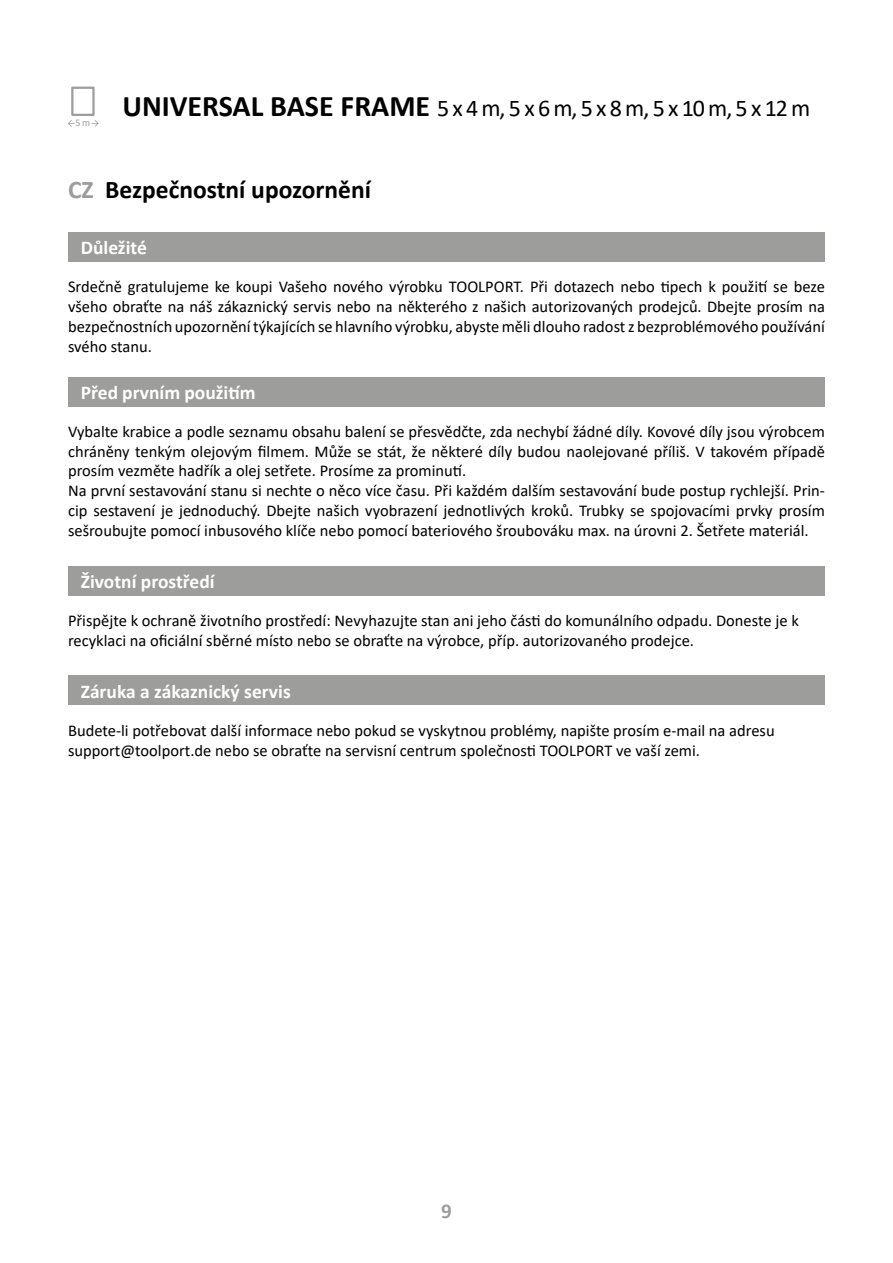
<style>
.page{position:relative;width:893px;height:1263px;background:#fff}
.page>*{position:absolute;margin:0;border:0;box-sizing:border-box;transform-origin:0 0}
.t1{font:700 25.5px "Calibri";color:#000}
.t2{font:24px "Calibri";color:#000}
.t3{font:700 21px "Calibri";color:#9d9d9c}
.t4{font:700 19.5px "Calibri";color:#fff}
.t5{font:16.5px/19.8px "Calibri";color:#000}
.t6{font:10.2px "Calibri";color:#9d9d9c}
.s1{font-weight:700;font-size:30px}
.s2{color:#9d9d9c}
</style>
<div class="page">
<div style="left:71px;top:87px;width:24px;height:29px;border:2px solid #9d9d9c"></div>
<svg style="left:92px;top:120px;width:6px;height:7px"></svg>
<svg style="left:68px;top:120px;width:7px;height:7px"></svg>
<div style="left:68px;top:232px;width:757px;height:30px;background:#9d9d9c"></div>
<div style="left:68px;top:566px;width:757px;height:29px;background:#9d9d9c"></div>
<div style="left:68px;top:377px;width:757px;height:30px;background:#9d9d9c"></div>
<div style="left:68px;top:675px;width:757px;height:30px;background:#9d9d9c"></div>
<p class="t6" style="left:76px;top:115px;width:16px">5 m</p>
<h2 class="t2" style="left:122px;top:91px;width:689px"><span class="s1">UNIVERSAL BASE FRAME</span> 5 x 4 m, 5 x 6 m, 5 x 8 m, 5 x 10 m, 5 x 12 m</h2>
<h1 class="t1" style="left:68px;top:171px;width:305px"><span class="s2">CZ</span> Bezpečnostní upozornění</h1>
<p class="t4" style="left:81px;top:234px;width:68px">Důležité</p>
<p class="t5" style="left:68px;top:277px;width:758px;text-align:justify">Srdečně gratulujeme ke koupi Vašeho nového výrobku TOOLPORT. Při dotazech nebo tipech k použití se beze všeho obraťte na náš zákaznický servis nebo na některého z našich autorizovaných prodejců. Dbejte prosím na bezpečnostních upozornění týkajících se hlavního výrobku, abyste měli dlouho radost z bezproblémového používání svého stanu.</p>
<p class="t4" style="left:81px;top:379px;width:176px">Před prvním použitím</p>
<p class="t5" style="left:68px;top:421px;width:758px">Vybalte krabice a podle seznamu obsahu balení se přesvědčte, zda nechybí žádné díly. Kovové díly jsou výrobcem chráněny tenkým olejovým filmem. Může se stát, že některé díly budou naolejované příliš. V takovém případě prosím vezměte hadřík a olej setřete. Prosíme za prominutí.<br>Na první sestavování stanu si nechte o něco více času. Při každém dalším sestavování bude postup rychlejší. Prin&shy;cip sestavení je jednoduchý. Dbejte našich vyobrazení jednotlivých kroků. Trubky se spojovacími prvky prosím sešroubujte pomocí inbusového klíče nebo pomocí bateriového šroubováku max. na úrovni 2. Šetřete materiál.</p>
<p class="t4" style="left:81px;top:568px;width:135px">Životní prostředí</p>
<p class="t5" style="left:68px;top:610px;width:732px">Přispějte k ochraně životního prostředí: Nevyhazujte stan ani jeho části do komunálního odpadu. Doneste je k recyklaci na oficiální sběrné místo nebo se obraťte na výrobce, příp. autorizovaného prodejce.</p>
<p class="t4" style="left:81px;top:677px;width:211px">Záruka a zákaznický servis</p>
<p class="t5" style="left:68px;top:720px;width:708px">Budete-li potřebovat další informace nebo pokud se vyskytnou problémy, napište prosím e-mail na adresu support@toolport.de nebo se obraťte na servisní centrum společnosti TOOLPORT ve vaší zemi.</p>
<p class="t3" style="left:441px;top:1196px;width:12px">9</p>
</div>
